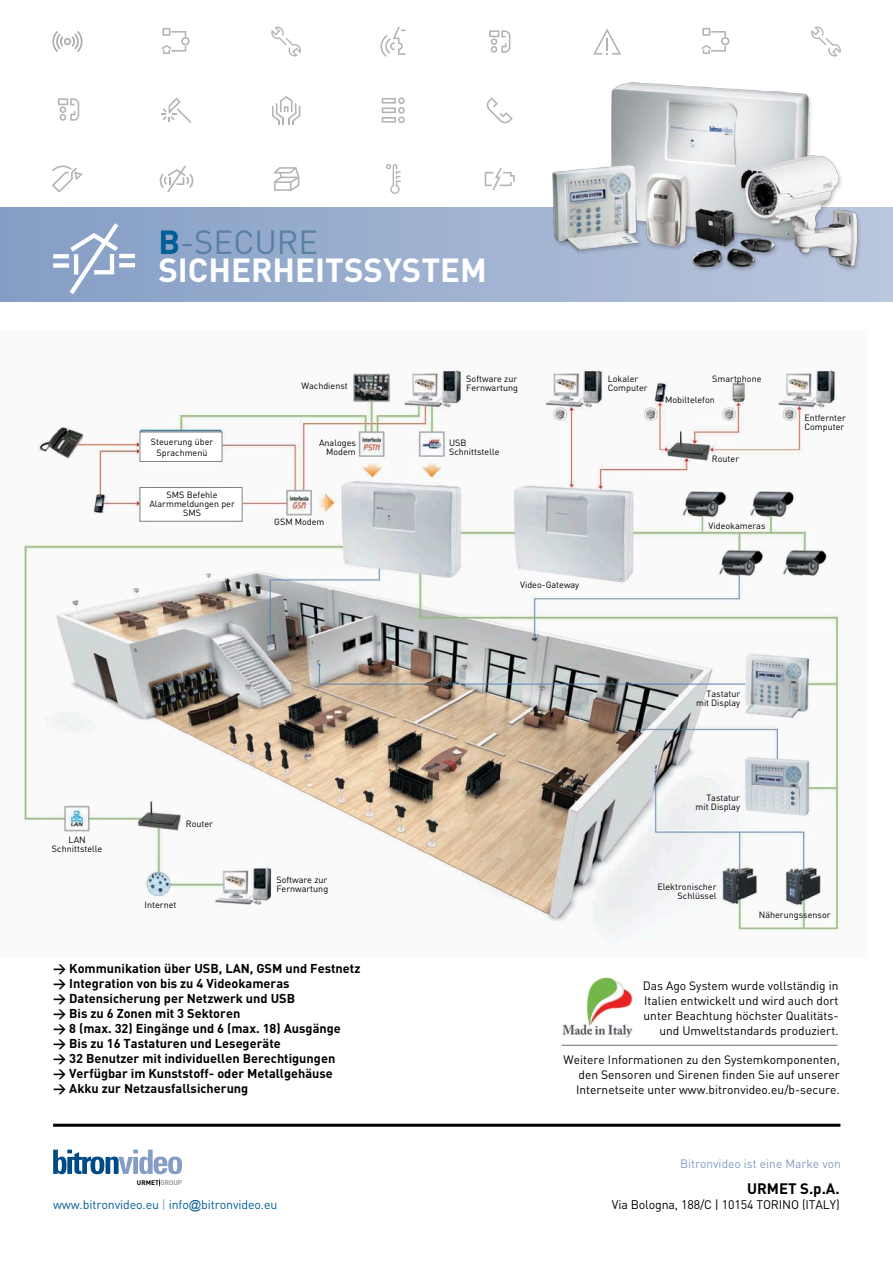
<style>
.page{position:relative;width:893px;height:1263px;background:#fff}
.page>*{position:absolute;margin:0;border:0;box-sizing:border-box;transform-origin:0 0}
.t1{font:700 33px "DIN";color:#fff}
.t2{font:33px "DIN";color:#5780a4}
.t3{font:700 15px "DIN";color:#000}
.t4{font:700 12.75px "DIN";color:#000}
.t5{font:12.3px "DIN";letter-spacing:-.01em;color:#005d95}
.t6{font:12.3px "DIN";letter-spacing:-.01em;color:#000}
.t7{font:12px/15px "DIN";color:#000;text-align:justify}
.t8{font:12px "DIN";color:#839dc4}
.t9{font:9px/9px "DIN";color:#000}
.t10{font:700 6.6px "DIN";color:#000}
.s1{font-weight:700;color:#005d95}
.s2{font-weight:500;color:#7f8284}
.s3{color:#839dc4}
.s4{font-family:"Arial"}
</style>
<div class="page">
<img style="left:21px;top:369px;width:819px;height:580px">
<div style="left:0;top:208px;width:893px;height:93px;background:linear-gradient(to right,#849ec4,#bac6dd)"></div>
<svg style="left:52px;top:31px;width:31px;height:21px"></svg>
<svg style="left:273px;top:167px;width:26px;height:24px"></svg>
<svg style="left:485px;top:168px;width:30px;height:22px"></svg>
<svg style="left:386px;top:164px;width:14px;height:30px"></svg>
<svg style="left:52px;top:166px;width:30px;height:26px"></svg>
<svg style="left:160px;top:165px;width:33px;height:28px"></svg>
<svg style="left:272px;top:96px;width:28px;height:29px"></svg>
<svg style="left:487px;top:97px;width:26px;height:26px"></svg>
<svg style="left:382px;top:97px;width:23px;height:26px"></svg>
<svg style="left:161px;top:98px;width:30px;height:25px"></svg>
<svg style="left:271px;top:27px;width:30px;height:30px"></svg>
<svg style="left:593px;top:28px;width:28px;height:27px"></svg>
<svg style="left:381px;top:26px;width:25px;height:31px"></svg>
<svg style="left:161px;top:28px;width:29px;height:26px"></svg>
<svg style="left:811px;top:27px;width:30px;height:30px"></svg>
<svg style="left:701px;top:28px;width:28px;height:26px"></svg>
<svg style="left:489px;top:30px;width:21px;height:23px"></svg>
<hr style="left:53px;top:1124px;width:787px;height:3px;background:#000">
<img style="left:537px;top:82px;width:329px;height:213px">
<svg style="left:58px;top:98px;width:21px;height:23px"></svg>
<svg style="left:53px;top:1149px;width:129px;height:37px"></svg>
<div style="left:140px;top:432px;width:82px;height:29px;background:#fff"></div>
<div style="left:140px;top:432px;width:82px;height:30px;border:1px solid #7f8284"></div>
<div style="left:140px;top:487px;width:102px;height:34px;background:#fff"></div>
<div style="left:140px;top:487px;width:102px;height:35px;border:1px solid #7f8284"></div>
<svg style="left:53px;top:223px;width:82px;height:71px"></svg>
<img style="left:563px;top:977px;width:70px;height:60px">
<hr style="left:561px;top:1045px;width:276px;height:1px;background:#6d6d71">
<div style="left:391px;top:504px;width:21px;height:8px;background:#b7bbc1"></div>
<div style="left:568px;top:509px;width:18px;height:9px;background:#b7bbc1"></div>
<p class="t9" style="left:52px;top:835px;width:52px;text-align:center">LAN<br>Schnittstelle</p>
<p class="t2" style="left:158px;top:221px;width:161px"><span class="s1">B</span>-SECURE</p>
<p class="t1" style="left:158px;top:249px;width:330px">SICHERHEITSSYSTEM</p>
<p class="t9" style="left:151px;top:436px;width:64px;line-height:10.8px;text-align:center">Steuerung über<br>Sprachmenü</p>
<p class="t9" style="left:167px;top:490px;width:53px">SMS Befehle</p>
<p class="t9" style="left:149px;top:499px;width:87px;text-align:center">Alarmmeldungen per<br>SMS</p>
<p class="t9" style="left:302px;top:381px;width:48px">Wachdienst</p>
<p class="t9" style="left:466px;top:374px;width:53px">Software zur<br>Fernwartung</p>
<p class="t9" style="left:608px;top:374px;width:41px">Lokaler<br>Computer</p>
<p class="t9" style="left:319px;top:438px;width:38px;text-align:right">Analoges<br>Modem</p>
<p class="t9" style="left:449px;top:438px;width:52px">USB<br>Schnittstelle</p>
<p class="t9" style="left:712px;top:374px;width:51px">Smartphone</p>
<p class="t9" style="left:665px;top:395px;width:51px">Mobiltelefon</p>
<p class="t9" style="left:712px;top:454px;width:29px">Router</p>
<p class="t9" style="left:274px;top:517px;width:52px">GSM Modem</p>
<p class="t9" style="left:520px;top:580px;width:61px">Video-Gateway</p>
<p class="t9" style="left:709px;top:521px;width:58px">Videokameras</p>
<p class="t9" style="left:804px;top:413px;width:43px">Entfernter<br>Computer</p>
<p class="t9" style="left:186px;top:819px;width:29px">Router</p>
<p class="t9" style="left:145px;top:900px;width:33px">Internet</p>
<p class="t9" style="left:276px;top:875px;width:53px">Software zur<br>Fernwartung</p>
<p class="t9" style="left:696px;top:689px;width:46px;text-align:right">Tastatur mit Display</p>
<p class="t9" style="left:706px;top:793px;width:35px">Tastatur</p>
<p class="t9" style="left:695px;top:802px;width:46px">mit Display</p>
<p class="t9" style="left:657px;top:882px;width:61px;text-align:right">Elektronischer<br>Schlüssel</p>
<p class="t9" style="left:759px;top:910px;width:73px">Näherungssensor</p>
<p class="t4" style="left:53px;top:960px;width:309px">&gt; Kommunikation über USB, LAN, GSM und Festnetz</p>
<p class="t4" style="left:53px;top:975px;width:238px">&gt; Integration von bis zu 4 Videokameras</p>
<p class="t4" style="left:53px;top:990px;width:243px">&gt; Datensicherung per Netzwerk und USB</p>
<p class="t4" style="left:53px;top:1005px;width:189px">&gt; Bis zu 6 Zonen mit 3 Sektoren</p>
<p class="t4" style="left:53px;top:1020px;width:289px">&gt; 8 (max. 32) Eingänge und 6 (max. 18) Ausgänge</p>
<p class="t4" style="left:53px;top:1035px;width:229px">&gt; Bis zu 16 Tastaturen und Lesegeräte</p>
<p class="t4" style="left:53px;top:1050px;width:284px">&gt; 32 Benutzer mit individuellen Berechtigungen</p>
<p class="t4" style="left:53px;top:1065px;width:281px">&gt; Verfügbar im Kunststoff- oder Metallgehäuse</p>
<p class="t4" style="left:53px;top:1080px;width:197px">&gt; Akku zur Netzausfallsicherung</p>
<p class="t10" style="left:137px;top:1178px;width:47px">URMET <span class="s2">GROUP</span></p>
<p class="t5" style="left:53px;top:1197px;width:226px">www.bitronvideo.eu <span class="s3">|</span> info<span class="s4">@</span>bitronvideo.eu</p>
<p class="t7" style="left:643px;top:978px;width:197px;text-align:right">Das Ago System wurde vollständig in Italien entwickelt und wird auch dort unter Beachtung höchster Qualitäts&shy;und Umweltstandards produziert.</p>
<p class="t7" style="left:576px;top:1051px;width:265px;text-indent:-13px">Weitere Informationen zu den Systemkomponenten, den Sensoren und Sirenen finden Sie auf unserer Internetseite unter www.bitronvideo.eu/b-secure.</p>
<p class="t8" style="left:680px;top:1156px;width:162px">Bitronvideo ist eine Marke von</p>
<p class="t3" style="left:747px;top:1179px;width:94px">URMET S.p.A.</p>
<p class="t6" style="left:612px;top:1197px;width:230px">Via Bologna, 188/C | 10154 TORINO (ITALY)</p>
</div>
